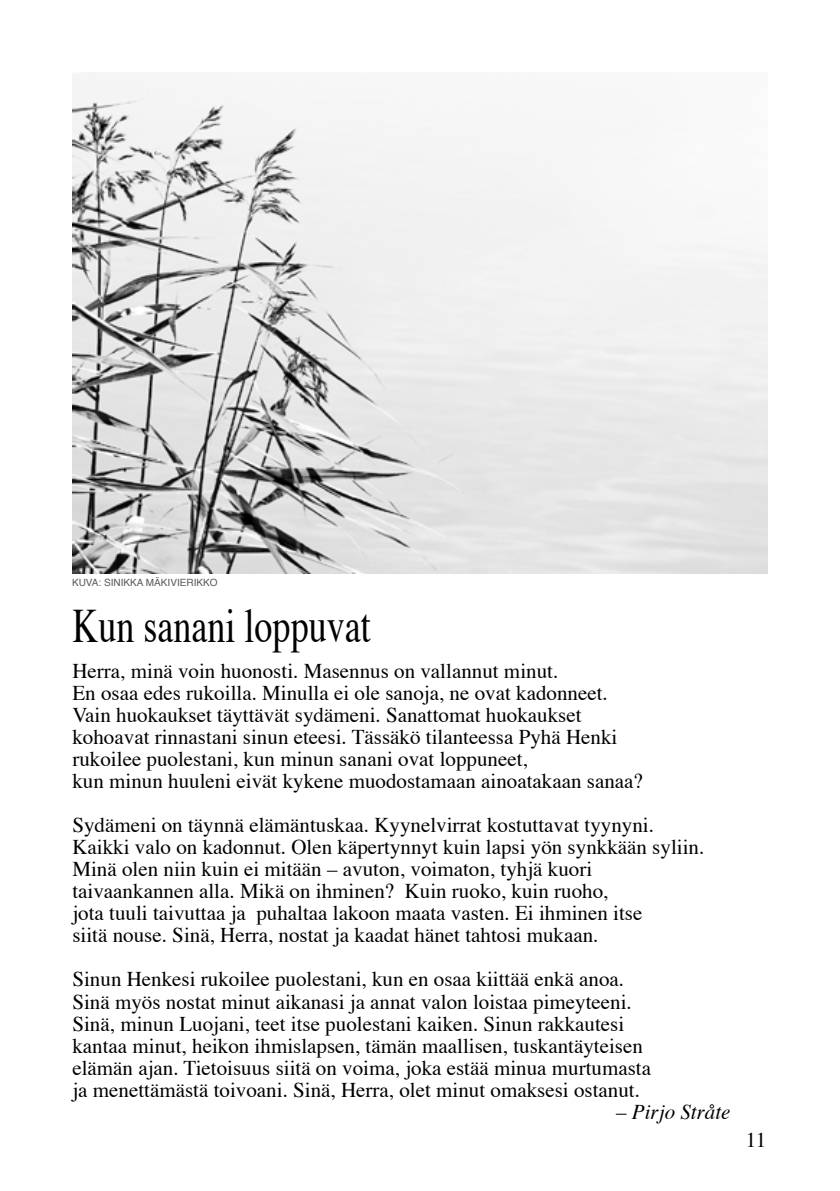
<style>
.page{position:relative;width:840px;height:1191px;background:#fff}
.page>*{position:absolute;margin:0;border:0;box-sizing:border-box;transform-origin:0 0}
.t1{font:48px "Times";color:#000;scale:.75 1}
.t2{font:21px/22px "Times";color:#000}
.t3{font:italic 21px "Times";color:#000}
.t4{font:10px "Helvetica";color:#58595b}
</style>
<div class="page">
<img style="left:72px;top:72px;width:695px;height:502px">
<p class="t4" style="left:72px;top:574px;width:147px">KUVA: SINIKKA MÄKIVIERIKKO</p>
<h1 class="t1" style="left:72px;top:581px;width:399px">Kun sanani loppuvat</h1>
<p class="t2" style="left:72px;top:658px;width:571px">Herra, minä voin huonosti. Masennus on vallannut minut.<br>En osaa edes rukoilla. Minulla ei ole sanoja, ne ovat kadonneet.<br>Vain huokaukset täyttävät sydämeni. Sanattomat huokaukset kohoavat rinnastani sinun eteesi. Tässäkö tilanteessa Pyhä Henki rukoilee puolestani, kun minun sanani ovat loppuneet,<br>kun minun huuleni eivät kykene muodostamaan ainoatakaan sanaa?</p>
<p class="t2" style="left:72px;top:812px;width:633px">Sydämeni on täynnä elämäntuskaa. Kyynelvirrat kostuttavat tyynyni.<br>Kaikki valo on kadonnut. Olen käpertynnyt kuin lapsi yön synkkään syliin.<br>Minä olen niin kuin ei mitään – avuton, voimaton, tyhjä kuori taivaankannen alla. Mikä on ihminen? Kuin ruoko, kuin ruoho,<br>jota tuuli taivuttaa ja puhaltaa lakoon maata vasten. Ei ihminen itse<br>siitä nouse. Sinä, Herra, nostat ja kaadat hänet tahtosi mukaan.</p>
<p class="t2" style="left:72px;top:966px;width:580px">Sinun Henkesi rukoilee puolestani, kun en osaa kiittää enkä anoa.<br>Sinä myös nostat minut aikanasi ja annat valon loistaa pimeyteeni.<br>Sinä, minun Luojani, teet itse puolestani kaiken. Sinun rakkautesi kantaa minut, heikon ihmislapsen, tämän maallisen, tuskantäyteisen elämän ajan. Tietoisuus siitä on voima, joka estää minua murtumasta ja menettämästä toivoani. Sinä, Herra, olet minut omaksesi ostanut.</p>
<p class="t3" style="left:616px;top:1092px;width:116px">– Pirjo Stråte</p>
<p class="t2" style="left:745px;top:1127px;width:22px">11</p>
</div>
